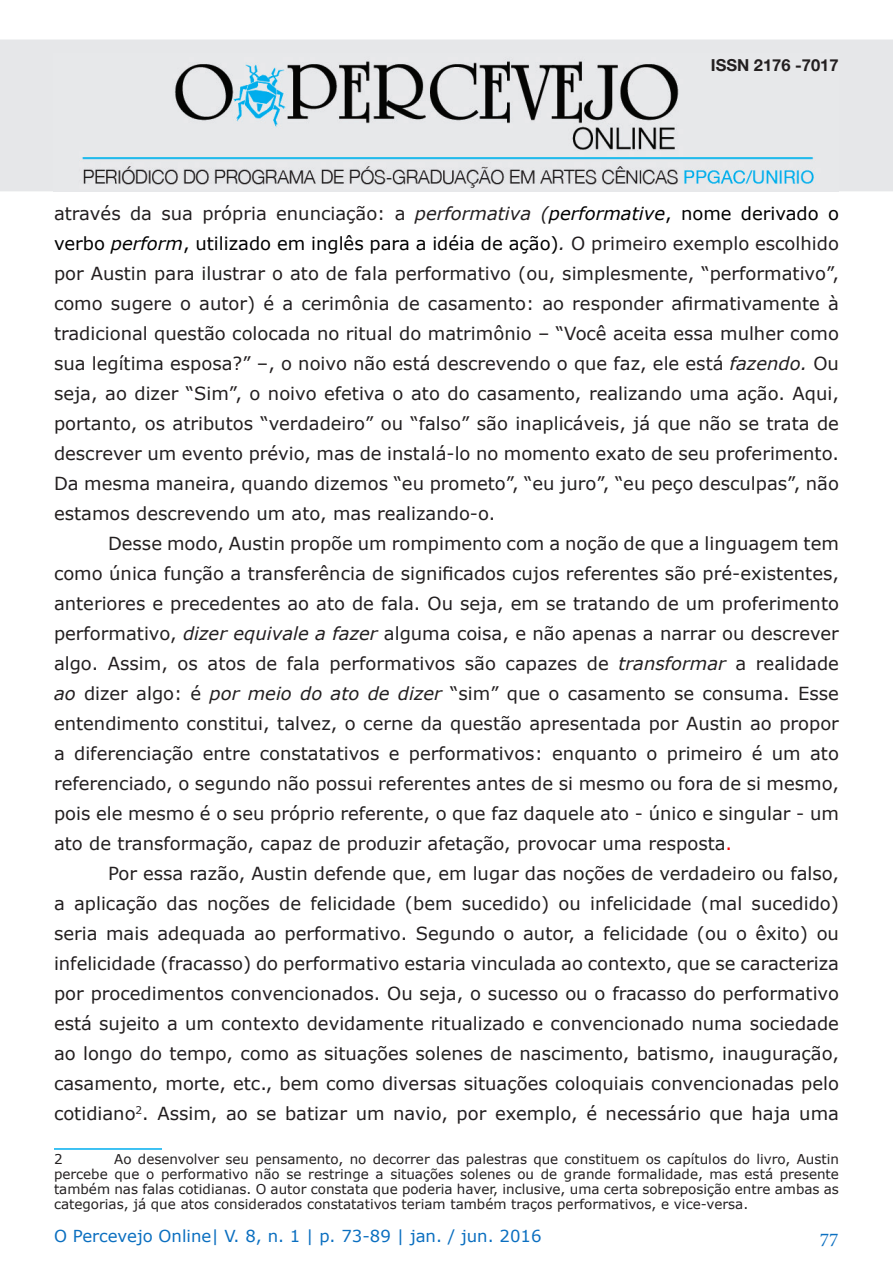
<style>
.page{position:relative;width:893px;height:1263px;background:#fff}
.page>*{position:absolute;margin:0;border:0;box-sizing:border-box;transform-origin:0 0}
.t1{font:19.5px "Minion Pro";color:#0b6fc0}
.t2{font:18px/30px "Verdana";color:#231f20;text-align:justify}
.t3{font:16.5px "Verdana";color:#0b6fc0}
.t4{font:700 16.5px "Helvetica Neue";color:#231f20}
.t5{font:13.5px/15px "Verdana";color:#231f20;text-align:justify}
.s1{font-style:italic}
.s2{font-style:italic;color:#000}
.s3{color:#000}
.s4{color:#f00}
</style>
<div class="page">
<div style="left:0;top:40px;width:893px;height:151px;background:#e6e7e9"></div>
<img style="left:53px;top:61px;width:786px;height:130px">
<hr style="left:54px;top:1148px;width:108px;height:2px;background:#00aeef">
<p class="t4" style="left:711px;top:50px;width:129px">ISSN 2176 -7017</p>
<p class="t2" style="left:54px;top:198px;width:786px">através da sua própria enunciação: a <span class="s1">performativa (</span><span class="s2">performative</span><span class="s3">, nome derivado o verbo</span> <span class="s2">perform</span><span class="s3">, utilizado em inglês para a idéia de ação)</span><span class="s1">.</span> O primeiro exemplo escolhido por Austin para ilustrar o ato de fala performativo (ou, simplesmente, “performativo”, como sugere o autor) é a cerimônia de casamento: ao responder afirmativamente à tradicional questão colocada no ritual do matrimônio – “Você aceita essa mulher como sua legítima esposa?” –, o noivo não está descrevendo o que faz, ele está <span class="s1">fazendo.</span> Ou seja, ao dizer “Sim”, o noivo efetiva o ato do casamento, realizando uma ação. Aqui, portanto, os atributos “verdadeiro” ou “falso” são inaplicáveis, já que não se trata de descrever um evento prévio, mas de instalá-lo no momento exato de seu proferimento.<br>Da mesma maneira, quando dizemos “eu prometo”, “eu juro”, “eu peço desculpas”, não estamos descrevendo um ato, mas realizando-o.</p>
<p class="t2" style="left:54px;top:528px;width:786px;text-indent:54px">Desse modo, Austin propõe um rompimento com a noção de que a linguagem tem como única função a transferência de significados cujos referentes são pré-existentes, anteriores e precedentes ao ato de fala. Ou seja, em se tratando de um proferimento performativo, <span class="s1">dizer equivale a fazer</span> alguma coisa, e não apenas a narrar ou descrever algo. Assim, os atos de fala performativos são capazes de <span class="s1">transformar</span> a realidade <span class="s1">ao</span> dizer algo: é <span class="s1">por meio do ato de dizer</span> “sim” que o casamento se consuma. Esse entendimento constitui, talvez, o cerne da questão apresentada por Austin ao propor a diferenciação entre constatativos e performativos: enquanto o primeiro é um ato referenciado, o segundo não possui referentes antes de si mesmo ou fora de si mesmo, pois ele mesmo é o seu próprio referente, o que faz daquele ato - único e singular - um ato de transformação, capaz de produzir afetação, provocar uma resposta<span class="s4">.</span></p>
<p class="t2" style="left:54px;top:858px;width:786px;text-indent:54px">Por essa razão, Austin defende que, em lugar das noções de verdadeiro ou falso, a aplicação das noções de felicidade (bem sucedido) ou infelicidade (mal sucedido) seria mais adequada ao performativo. Segundo o autor, a felicidade (ou o êxito) ou infelicidade (fracasso) do performativo estaria vinculada ao contexto, que se caracteriza por procedimentos convencionados. Ou seja, o sucesso ou o fracasso do performativo está sujeito a um contexto devidamente ritualizado e convencionado numa sociedade ao longo do tempo, como as situações solenes de nascimento, batismo, inauguração, casamento, morte, etc., bem como diversas situações coloquiais convencionadas pelo cotidiano<sup>2</sup>. Assim, ao se batizar um navio, por exemplo, é necessário que haja uma</p>
<p class="t5" style="left:54px;top:1151px;width:10px">2</p>
<p class="t5" style="left:54px;top:1151px;width:786px;text-indent:60px">Ao desenvolver seu pensamento, no decorrer das palestras que constituem os capítulos do livro, Austin percebe que o performativo não se restringe a situações solenes ou de grande formalidade, mas está presente também nas falas cotidianas. O autor constata que poderia haver, inclusive, uma certa sobreposição entre ambas as categorias, já que atos considerados constatativos teriam também traços performativos, e vice-versa.</p>
<p class="t3" style="left:54px;top:1224px;width:489px">O Percevejo Online| V. 8, n. 1 | p. 73-89 | jan. / jun. 2016</p>
<p class="t1" style="left:820px;top:1227px;width:20px">77</p>
</div>
